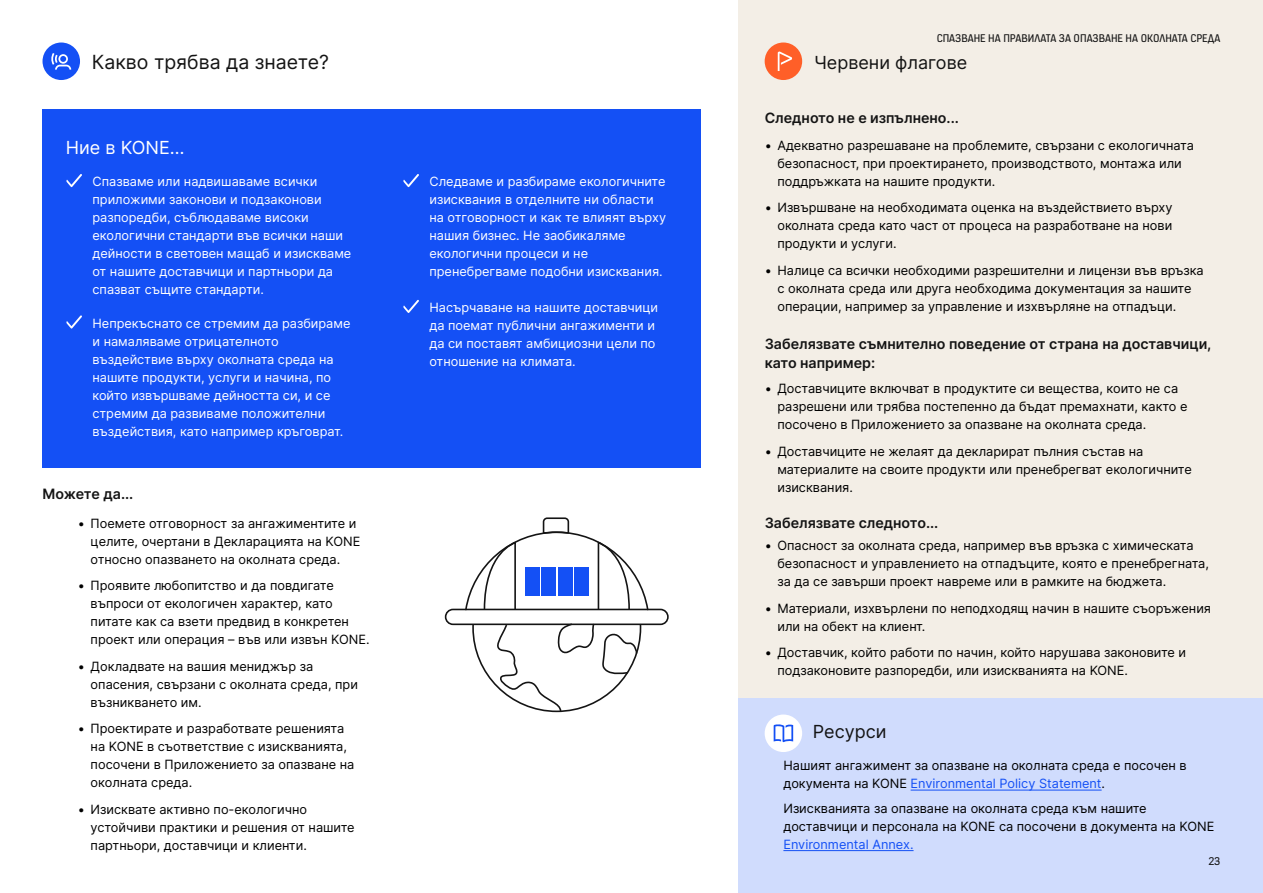
<style>
.page{position:relative;width:1263px;height:893px;background:#fff}
.page>*{position:absolute;margin:0;border:0;box-sizing:border-box;transform-origin:0 0}
.t1{font:19.5px "Inter";color:#141414}
.t2{font:18px "Inter";color:#141414}
.t3{font:18px "Inter";color:#fff}
.t4{font:600 14.25px/19.5px "Inter";color:#141414}
.t5{font:600 14.25px "Inter";letter-spacing:-.02em;color:#141414}
.t6{font:12.75px/18px "Inter";color:#000}
.t7{font:12.75px/18px "Inter";color:#fff}
.t8{font:12.75px "Inter";color:#1450f5}
.t9{font:12px "KONE Information";color:#141414}
.s1{color:#1450f5}
</style>
<div class="page">
<div style="left:738px;top:0;width:525px;height:893px;background:#f3eee6"></div>
<div style="left:43px;top:109px;width:658px;height:359px;background:#1450f5"></div>
<div style="left:738px;top:699px;width:525px;height:194px;background:#d0dcfd"></div>
<svg style="left:66px;top:174px;width:16px;height:13px"></svg>
<svg style="left:66px;top:315px;width:16px;height:14px"></svg>
<svg style="left:403px;top:174px;width:16px;height:13px"></svg>
<svg style="left:403px;top:300px;width:16px;height:13px"></svg>
<div style="left:43px;top:43px;width:37px;height:37px;background:#1450f5;border-radius:50%"></div>
<svg style="left:51px;top:53px;width:20px;height:17px"></svg>
<div style="left:765px;top:43px;width:37px;height:37px;background:#ff5f28;border-radius:50%"></div>
<svg style="left:778px;top:52px;width:14px;height:19px"></svg>
<div style="left:765px;top:714px;width:37px;height:38px;background:#fff;border-radius:50%"></div>
<svg style="left:774px;top:724px;width:19px;height:18px"></svg>
<svg style="left:471px;top:625px;width:171px;height:87px"></svg>
<svg style="left:464px;top:517px;width:185px;height:92px"></svg>
<div style="left:445px;top:609px;width:224px;height:16px;border:2px solid #141414;border-radius:7px"></div>
<div style="left:525px;top:567px;width:14px;height:28px;background:#1450f5"></div>
<div style="left:541px;top:567px;width:15px;height:28px;background:#1450f5"></div>
<div style="left:558px;top:567px;width:14px;height:28px;background:#1450f5"></div>
<div style="left:574px;top:567px;width:15px;height:28px;background:#1450f5"></div>
<hr style="left:911px;top:790px;width:191px;height:1px;background:#1450f5">
<hr style="left:783px;top:850px;width:130px;height:1px;background:#1450f5">
<p class="t9" style="left:937px;top:29px;width:285px">СПАЗВАНЕ НА ПРАВИЛАТА ЗА ОПАЗВАНЕ НА ОКОЛНАТА СРЕДА</p>
<h1 class="t1" style="left:92px;top:48px;width:238px">Какво трябва да знаете?</h1>
<h2 class="t2" style="left:814px;top:50px;width:155px">Червени флагове</h2>
<h2 class="t3" style="left:66px;top:134px;width:120px">Ние в KONE…</h2>
<p class="t7" style="left:92px;top:172px;width:260px">Спазваме или надвишаваме всички приложими законови и подзаконови разпоредби, съблюдаваме високи екологични стандарти във всички наши дейности в световен мащаб и изискваме от нашите доставчици и партньори да спазват същите стандарти.</p>
<p class="t7" style="left:92px;top:314px;width:259px">Непрекъснато се стремим да разбираме и намаляваме отрицателното въздействие върху околната среда на нашите продукти, услуги и начина, по който извършваме дейността си, и се стремим да развиваме положителни въздействия, като например кръговрат.</p>
<p class="t5" style="left:43px;top:484px;width:92px">Можете да...</p>
<p class="t6" style="left:91px;top:514px;width:271px;text-indent:-13px">• Поемете отговорност за ангажиментите и целите, очертани в Декларацията на KONE относно опазването на околната среда.</p>
<p class="t6" style="left:91px;top:576px;width:280px;text-indent:-13px">• Проявите любопитство и да повдигате въпроси от екологичен характер, като питате как са взети предвид в конкретен проект или операция – във или извън KONE.</p>
<p class="t6" style="left:91px;top:657px;width:269px;text-indent:-13px">• Докладвате на вашия мениджър за опасения, свързани с околната среда, при възникването им.</p>
<p class="t6" style="left:91px;top:719px;width:265px;text-indent:-13px">• Проектирате и разработвате решенията на KONE в съответствие с изискванията, посочени в Приложението за опазване на околната среда.</p>
<p class="t6" style="left:91px;top:800px;width:265px;text-indent:-13px">• Изисквате активно по-екологично устойчиви практики и решения от нашите партньори, доставчици и клиенти.</p>
<p class="t7" style="left:429px;top:172px;width:238px">Следваме и разбираме екологичните изисквания в отделните ни области на отговорност и как те влияят върху нашия бизнес. Не заобикаляме екологични процеси и не пренебрегваме подобни изисквания.</p>
<p class="t7" style="left:429px;top:298px;width:230px">Насърчаване на нашите доставчици да поемат публични ангажименти и да си поставят амбициозни цели по отношение на климата.</p>
<p class="t4" style="left:765px;top:108px;width:196px">Следното не е изпълнено...</p>
<p class="t6" style="left:777px;top:136px;width:418px;text-indent:-13px">• Адекватно разрешаване на проблемите, свързани с екологичната безопасност, при проектирането, производството, монтажа или поддръжката на нашите продукти.</p>
<p class="t6" style="left:777px;top:198px;width:397px;text-align:justify;text-indent:-13px">• Извършване на необходимата оценка на въздействието върху околната среда като част от процеса на разработване на нови продукти и услуги.</p>
<p class="t6" style="left:777px;top:261px;width:428px;text-indent:-13px">• Налице са всички необходими разрешителни и лицензи във връзка с околната среда или друга необходима документация за нашите операции, например за управление и изхвърляне на отпадъци.</p>
<p class="t4" style="left:765px;top:333px;width:448px">Забелязвате съмнително поведение от страна на доставчици, като например:</p>
<p class="t6" style="left:777px;top:379px;width:412px;text-indent:-13px">• Доставчиците включват в продуктите си вещества, които не са разрешени или трябва постепенно да бъдат премахнати, както е посочено в Приложението за опазване на околната среда.</p>
<p class="t6" style="left:777px;top:442px;width:416px;text-indent:-13px">• Доставчиците не желаят да декларират пълния състав на материалите на своите продукти или пренебрегват екологичните изисквания.</p>
<p class="t4" style="left:765px;top:513px;width:175px">Забелязвате следното...</p>
<p class="t6" style="left:777px;top:536px;width:433px;text-indent:-13px">• Опасност за околната среда, например във връзка с химическата безопасност и управлението на отпадъците, която е пренебрегната, за да се завърши проект навреме или в рамките на бюджета.</p>
<p class="t6" style="left:777px;top:599px;width:435px;text-indent:-13px">• Материали, изхвърлени по неподходящ начин в нашите съоръжения или на обект на клиент.</p>
<p class="t6" style="left:777px;top:643px;width:410px;text-indent:-13px">• Доставчик, който работи по начин, който нарушава законовите и подзаконовите разпоредби, или изискванията на KONE.</p>
<h2 class="t2" style="left:813px;top:718px;width:75px">Ресурси</h2>
<p class="t6" style="left:783px;top:756px;width:405px">Нашият ангажимент за опазване на околната среда е посочен в документа на KONE <span class="s1">Environmental Policy Statement</span>.</p>
<p class="t6" style="left:783px;top:799px;width:432px">Изискванията за опазване на околната среда към нашите доставчици и персонала на KONE са посочени в документа на KONE</p>
<p class="t8" style="left:783px;top:835px;width:132px">Environmental Annex.</p>
<p class="t9" style="left:1208px;top:853px;width:14px">23</p>
</div>
